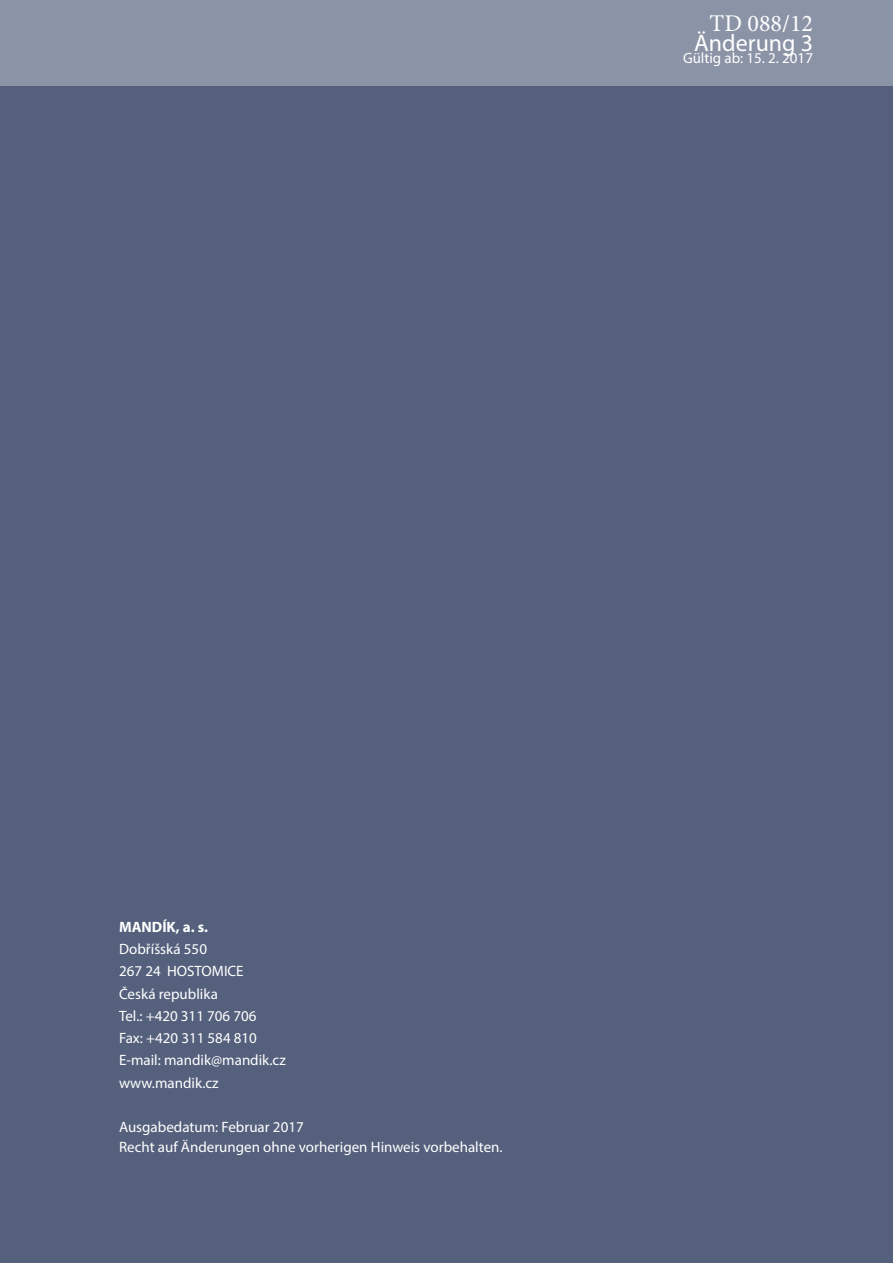
<style>
.page{position:relative;width:893px;height:1263px;background:#54607c}
.page>*{position:absolute;margin:0;border:0;box-sizing:border-box;transform-origin:0 0}
.t1{font:24px "Myriad Pro";color:#fff}
.t2{font:24px "Minion Pro";color:#fff}
.t3{font:15px/22.2px "Myriad Pro";color:#fff}
.t4{font:700 15px "Myriad Pro";color:#fff}
</style>
<div class="page">
<div style="left:0;top:0;width:893px;height:86px;background:#8b93a6"></div>
<h1 class="t2" style="left:710px;top:7px;width:105px">TD 088/12</h1>
<h1 class="t1" style="left:694px;top:28px;width:120px">Änderung 3</h1>
<p class="t3" style="left:683px;top:47px;width:132px">Gültig ab: 15. 2. 2017</p>
<p class="t4" style="left:119px;top:917px;width:90px">MANDÍK, a. s.</p>
<p class="t3" style="left:119px;top:938px;width:168px">Dobříšská 550<br>267 24 HOSTOMICE<br>Česká republika<br>Tel.: +420 311 706 706<br>Fax: +420 311 584 810<br>E-mail: mandik@mandik.cz www.mandik.cz</p>
<p class="t3" style="left:119px;top:1117px;width:385px;line-height:19.5px">Ausgabedatum: Februar 2017<br>Recht auf Änderungen ohne vorherigen Hinweis vorbehalten.</p>
</div>
